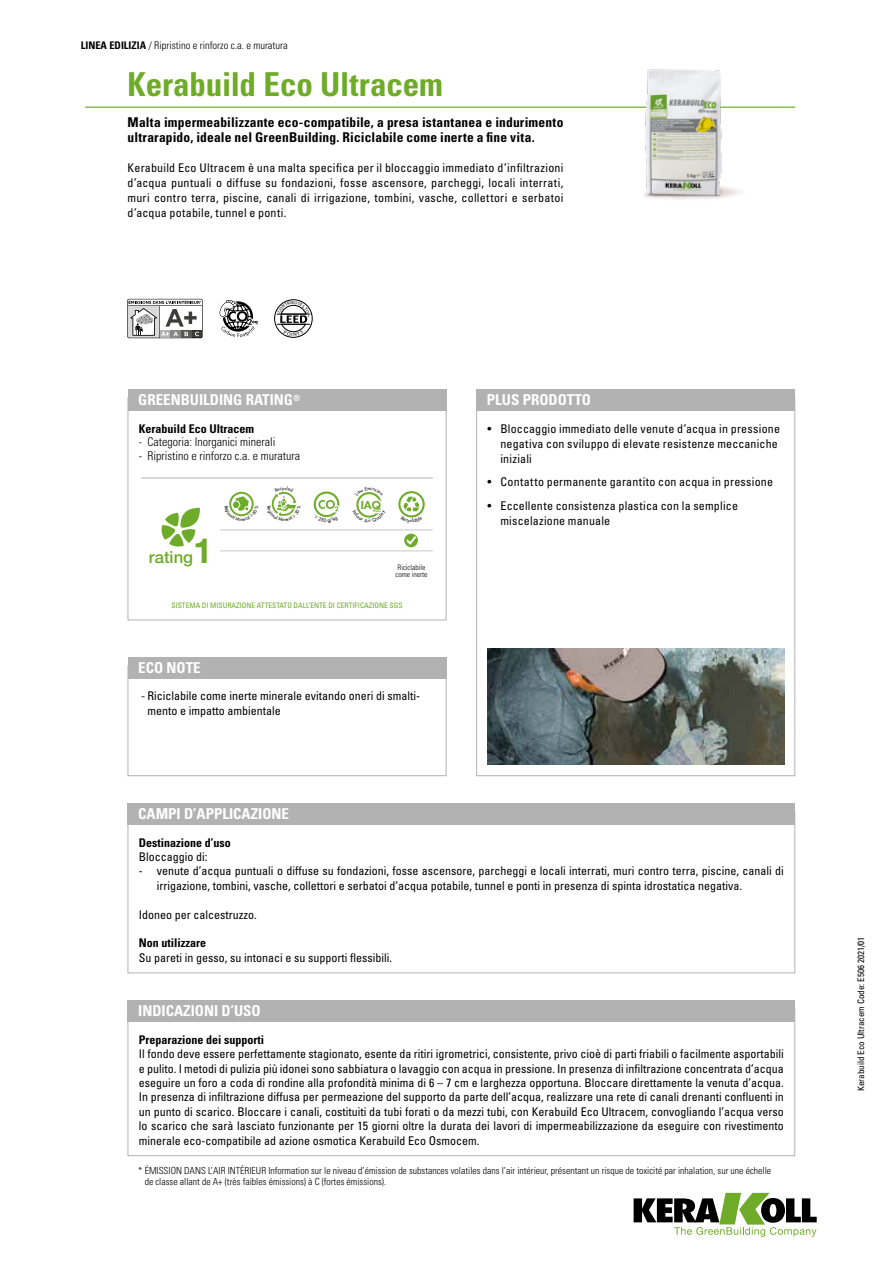
<style>
.page{position:relative;width:893px;height:1263px;background:#fff}
.page>*{position:absolute;margin:0;border:0;box-sizing:border-box;transform-origin:0 0}
.t1{font:700 condensed 33px "Univers LT Std";letter-spacing:-.005em;color:#6eab28}
.t2{font:500 16.65px "Helvetica Neue LT Std";color:#6eab28}
.t3{font:700 condensed 15px "Univers LT Std";color:#fff}
.t4{font:700 condensed 13.5px/15px "Univers LT Std";letter-spacing:.015em;color:#000}
.t5{font:condensed 12px/14.4px "Univers LT Std";color:#000}
.t6{font:condensed 12px/15px "Univers LT Std";letter-spacing:.02em;color:#000}
.t7{font:700 condensed 12px "Univers LT Std";color:#000}
.t8{font:300 condensed 12px "Univers LT Std";color:#000}
.t9{font:300 condensed 10.5px "Univers LT Std";color:#000}
.t10{font:800 10.5px "Futura Std";color:#6eab28;scale:1.11 1}
.t11{font:300 condensed 9.75px/10.5px "Univers LT Std";color:#000}
.t12{font:condensed 9px "Univers LT Std";color:#000}
.t13{font:condensed 7.5px "Univers LT Std";color:#6eab28}
.t14{font:300 condensed 7.5px/7.5px "Univers LT Std";color:#000}
.t15{font:800 3.6px "Futura Std";color:#6eab28;scale:1.11 1}
.s1{font-weight:700}
.s2{font-weight:700;font-size:34.8px}
.s3{font-size:10.8px}
.s4{font-weight:300;font-stretch:normal}
</style>
<div class="page">
<svg style="left:634px;top:1193px;width:183px;height:44px"></svg>
<hr style="left:85px;top:107px;width:710px;height:1px;background:#6eab28">
<div style="left:476px;top:389px;width:319px;height:21px;background:#b3b2b2"></div>
<div style="left:128px;top:665px;width:318px;height:111px;border:1px solid #b3b2b2"></div>
<div style="left:128px;top:657px;width:318px;height:21px;background:#b3b2b2"></div>
<img style="left:487px;top:648px;width:298px;height:116px">
<img style="left:600px;top:69px;width:164px;height:131px">
<div style="left:128px;top:803px;width:667px;height:21px;background:#b3b2b2"></div>
<div style="left:128px;top:1000px;width:667px;height:22px;background:#b3b2b2"></div>
<div style="left:274px;top:300px;width:38px;height:37px;border:1px solid #000;border-radius:50%"></div>
<hr style="left:277px;top:324px;width:33px;height:1px;background:#000">
<hr style="left:277px;top:314px;width:33px;height:1px;background:#000">
<div style="left:127px;top:299px;width:76px;height:39px;background:#646464;border-radius:2px"></div>
<svg style="left:128px;top:299px;width:74px;height:39px"></svg>
<svg style="left:220px;top:300px;width:37px;height:37px"></svg>
<div style="left:128px;top:398px;width:318px;height:222px;border:1px solid #b3b2b2"></div>
<div style="left:128px;top:389px;width:318px;height:21px;background:#b3b2b2"></div>
<hr style="left:220px;top:530px;width:43px;height:1px;background:#c6c6c6">
<hr style="left:263px;top:530px;width:42px;height:1px;background:#c6c6c6">
<hr style="left:305px;top:530px;width:43px;height:1px;background:#c6c6c6">
<hr style="left:348px;top:530px;width:42px;height:1px;background:#c6c6c6">
<hr style="left:390px;top:530px;width:43px;height:1px;background:#c6c6c6">
<hr style="left:220px;top:551px;width:43px;height:1px;background:#c6c6c6">
<hr style="left:263px;top:551px;width:42px;height:1px;background:#c6c6c6">
<hr style="left:305px;top:551px;width:43px;height:1px;background:#c6c6c6">
<hr style="left:348px;top:551px;width:42px;height:1px;background:#c6c6c6">
<hr style="left:390px;top:551px;width:43px;height:1px;background:#c6c6c6">
<hr style="left:141px;top:478px;width:79px;height:1px;background:#b3b2b2">
<hr style="left:220px;top:478px;width:43px;height:1px;background:#b3b2b2">
<hr style="left:263px;top:478px;width:42px;height:1px;background:#b3b2b2">
<hr style="left:305px;top:478px;width:43px;height:1px;background:#b3b2b2">
<hr style="left:348px;top:478px;width:42px;height:1px;background:#b3b2b2">
<hr style="left:390px;top:478px;width:43px;height:1px;background:#b3b2b2">
<svg style="left:161px;top:508px;width:39px;height:39px"></svg>
<div style="left:229px;top:492px;width:25px;height:24px;border:2px solid #6eab28;border-radius:50%"></div>
<div style="left:314px;top:491px;width:25px;height:26px;border:2px solid #6eab28;border-radius:50%"></div>
<div style="left:398px;top:491px;width:27px;height:26px;border:2px solid #6eab28;border-radius:50%"></div>
<svg style="left:404px;top:534px;width:14px;height:13px"></svg>
<svg style="left:407px;top:536px;width:9px;height:9px"></svg>
<svg style="left:277px;top:301px;width:32px;height:35px"></svg>
<svg style="left:229px;top:496px;width:25px;height:21px"></svg>
<svg style="left:271px;top:492px;width:26px;height:25px"></svg>
<svg style="left:315px;top:500px;width:25px;height:18px"></svg>
<svg style="left:356px;top:492px;width:26px;height:26px"></svg>
<svg style="left:401px;top:497px;width:22px;height:21px"></svg>
<p class="t9" style="left:81px;top:39px;width:209px"><span class="s1">LINEA EDILIZIA</span> / Ripristino e rinforzo c.a. e muratura</p>
<h1 class="t1" style="left:128px;top:64px;width:317px">Kerabuild Eco Ultracem</h1>
<p class="t4" style="left:128px;top:114px;width:437px">Malta impermeabilizzante eco-compatibile, a presa istantanea e indurimento ultrarapido, ideale nel GreenBuilding. Riciclabile come inerte a fine vita.</p>
<p class="t5" style="left:128px;top:160px;width:437px;line-height:15px;text-align:justify">Kerabuild Eco Ultracem è una malta specifica per il bloccaggio immediato d’infiltrazioni d’acqua puntuali o diffuse su fondazioni, fosse ascensore, parcheggi, locali interrati, muri contro terra, piscine, canali di irrigazione, tombini, vasche, collettori e serbatoi d’acqua potabile, tunnel e ponti.</p>
<p class="t3" style="left:138px;top:391px;width:164px">GREENBUILDING RATING<sup>®</sup></p>
<p class="t7" style="left:139px;top:421px;width:117px">Kerabuild Eco Ultracem</p>
<p class="t8" style="left:139px;top:435px;width:138px">- Categoria: Inorganici minerali</p>
<p class="t8" style="left:139px;top:448px;width:163px">- Ripristino e rinforzo c.a. e muratura</p>
<h2 class="t2" style="left:149px;top:547px;width:65px">rating<span class="s2">1</span></h2>
<p class="t10" style="left:361px;top:498px;width:20px"><span class="s3">I</span>AQ</p>
<p class="t15" style="left:373px;top:509px;width:9px">VOC</p>
<p class="t14" style="left:395px;top:564px;width:34px">Riciclabile come inerte</p>
<p class="t13" style="left:172px;top:600px;width:233px">SISTEMA DI MISURAZIONE ATTESTATO DALL’ENTE DI CERTIFICAZIONE SGS</p>
<p class="t3" style="left:138px;top:658px;width:64px">ECO NOTE</p>
<p class="t5" style="left:147px;top:688px;width:274px;line-height:15px;text-indent:-6px"><span class="s4">-</span> Riciclabile come inerte minerale evitando oneri di smalti&shy;mento e impatto ambientale</p>
<p class="t3" style="left:138px;top:805px;width:152px">CAMPI D’APPLICAZIONE</p>
<p class="t3" style="left:487px;top:391px;width:106px">PLUS PRODOTTO</p>
<p class="t6" style="left:500px;top:421px;width:281px;text-indent:-13px">• Bloccaggio immediato delle venute d’acqua in pressione negativa con sviluppo di elevate resistenze meccaniche iniziali</p>
<p class="t6" style="left:488px;top:474px;width:287px">• Contatto permanente garantito con acqua in pressione</p>
<p class="t6" style="left:500px;top:498px;width:239px;text-indent:-13px">• Eccellente consistenza plastica con la semplice miscelazione manuale</p>
<p class="t7" style="left:139px;top:835px;width:93px">Destinazione d’uso</p>
<p class="t5" style="left:139px;top:849px;width:70px">Bloccaggio di:</p>
<p class="t5" style="left:157px;top:864px;width:628px;text-indent:-18px">- venute d’acqua puntuali o diffuse su fondazioni, fosse ascensore, parcheggi e locali interrati, muri contro terra, piscine, canali di irrigazione, tombini, vasche, collettori e serbatoi d’acqua potabile, tunnel e ponti in presenza di spinta idrostatica negativa.</p>
<p class="t5" style="left:139px;top:907px;width:119px">Idoneo per calcestruzzo.</p>
<p class="t7" style="left:139px;top:936px;width:69px">Non utilizzare</p>
<p class="t5" style="left:139px;top:950px;width:255px">Su pareti in gesso, su intonaci e su supporti flessibili.</p>
<p class="t3" style="left:138px;top:1002px;width:124px">INDICAZIONI D’USO</p>
<p class="t7" style="left:139px;top:1032px;width:127px">Preparazione dei supporti</p>
<p class="t5" style="left:139px;top:1046px;width:646px;text-align:justify">Il fondo deve essere perfettamente stagionato, esente da ritiri igrometrici, consistente, privo cioè di parti friabili o facilmente asportabili e pulito. I metodi di pulizia più idonei sono sabbiatura o lavaggio con acqua in pressione. In presenza di infiltrazione concentrata d’acqua eseguire un foro a coda di rondine alla profondità minima di 6 – 7 cm e larghezza opportuna. Bloccare direttamente la venuta d’acqua.<br>In presenza di infiltrazione diffusa per permeazione del supporto da parte dell’acqua, realizzare una rete di canali drenanti confluenti in un punto di scarico. Bloccare i canali, costituiti da tubi forati o da mezzi tubi, con Kerabuild Eco Ultracem, convogliando l’acqua verso lo scarico che sarà lasciato funzionante per 15 giorni oltre la durata dei lavori di impermeabilizzazione da eseguire con rivestimento minerale eco-compatibile ad azione osmotica Kerabuild Eco Osmocem.</p>
<p class="t11" style="left:145px;top:1166px;width:628px;text-indent:-6px">* ÉMISSION DANS L’AIR INTÉRIEUR Information sur le niveau d’émission de substances volatiles dans l’air intérieur, présentant un risque de toxicité par inhalation, sur une échelle de classe allant de A+ (très faibles émissions) à C (fortes émissions).</p>
<p class="t12" style="left:855px;top:1091px;width:156px;rotate:-90deg">Kerabuild Eco Ultracem Code: E506 2021/01</p>
</div>
